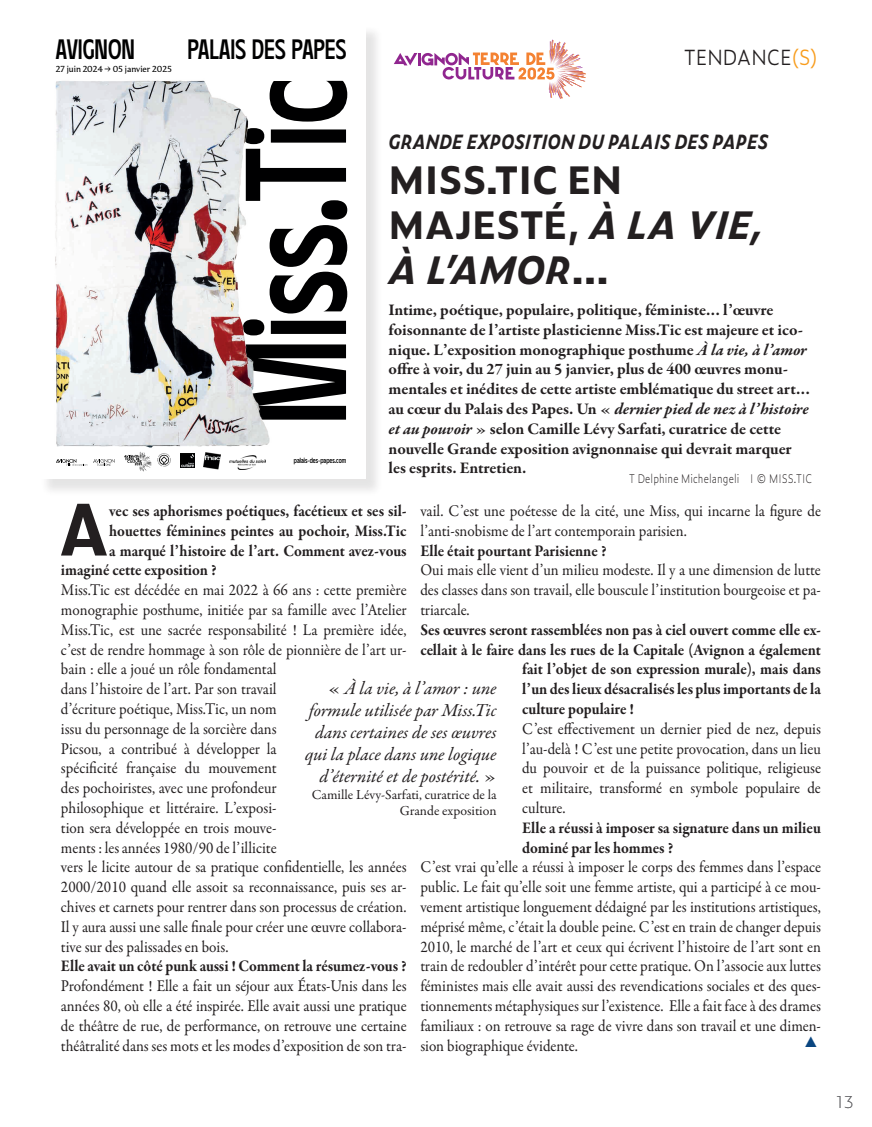
<style>
.page{position:relative;width:872px;height:1127px;background:#fff}
.page>*{position:absolute;margin:0;border:0;box-sizing:border-box;transform-origin:0 0}
.t1{font:125.25px "PVC Menu";color:#000001}
.t2{font:700 70.35px "Zeitung Pro";color:#231f20;scale:.9 1}
.t3{font:700 37.5px/45px "Zeitung Pro";color:#231f20}
.t4{font:24.45px "PVC Menu";color:#000001}
.t5{font:300 21px "Zeitung Pro";color:#231f20;scale:.91 1}
.t6{font:italic 700 19.5px "Zeitung Pro";color:#231f20;scale:.87 1}
.t7{font:italic 18.45px/22px "Garamond Premr Pro";color:#231f20;text-align:right}
.t8{font:16.5px/19.8px "Garamond Premr Pro";color:#231f20;text-align:justify;scale:.92 1}
.t9{font:700 16.5px/19.8px "Garamond Premr Pro";color:#231f20;scale:.92 1}
.t10{font:700 16.5px/19.8px "Garamond Premr Pro";color:#231f20}
.t11{font:100 16.5px "Zeitung Pro";color:#656568}
.t12{font:13.8px/16.6px "Garamond Premr Pro";color:#231f20;text-align:right}
.t13{font:200 12px "Zeitung Pro";letter-spacing:.01em;color:#231f20;scale:.8 1}
.t14{font:8.4px "Moulin";color:#000001}
.t15{font:6.45px "PVC Menu";letter-spacing:.005em;color:#000001}
.s1{color:#f89c1c}
.s2{font-style:italic}
.s3{font-style:normal}
</style>
<div class="page">
<svg style="left:394px;top:40px;width:192px;height:59px"></svg>
<div style="left:40px;top:25px;width:343px;height:471px;background:#231f20;opacity:.12"></div>
<div style="left:38px;top:23px;width:327px;height:456px;background:#fff"></div>
<img style="left:55px;top:80px;width:215px;height:368px">
<svg style="left:56px;top:459px;width:31px;height:7px"></svg>
<svg style="left:124px;top:452px;width:47px;height:19px"></svg>
<svg style="left:93px;top:459px;width:22px;height:7px"></svg>
<img style="left:204px;top:452px;width:16px;height:17px">
<img style="left:230px;top:455px;width:36px;height:14px">
<img style="left:180px;top:453px;width:14px;height:14px">
<h3 class="t4" style="left:56px;top:30px;width:80px">AVIGNON</h3>
<p class="t14" style="left:56px;top:63px;width:118px">27 juin 2024 → 05 janvier 2025</p>
<h3 class="t4" style="left:187px;top:30px;width:160px">PALAIS DES PAPES</h3>
<h1 class="t1" style="left:197px;top:425px;width:348px;rotate:-90deg">Miss.Tic</h1>
<p class="t15" style="left:294px;top:455px;width:54px">palais-des-papes.com</p>
<p class="t5" style="left:684px;top:41px;width:148px">TENDANCE<span class="s1">(S)</span></p>
<p class="t6" style="left:388px;top:126px;width:438px">GRANDE EXPOSITION DU PALAIS DES PAPES</p>
<h3 class="t3" style="left:388px;top:155px;width:376px">MISS.TIC EN<br>MAJESTÉ, <span class="s2">À LA VIE,<br>À L’AMOR</span>…</h3>
<p class="t10" style="left:388px;top:300px;width:423px">Intime, poétique, populaire, politique, féministe… l’œuvre foisonnante de l’artiste plasticienne Miss.Tic est majeure et ico&shy;nique. L’exposition monographique posthume <span class="s2">À la vie, à l’amor </span>offre à voir, du 27 juin au 5 janvier, plus de 400 œuvres monu&shy;mentales et inédites de cette artiste emblématique du street art… au cœur du Palais des Papes. Un « <span class="s2">dernier pied de nez à l’histoire et au pouvoir</span> » selon Camille Lévy Sarfati, curatrice de cette nouvelle Grande exposition avignonnaise qui devrait marquer les esprits. Entretien.</p>
<p class="t13" style="left:629px;top:470px;width:230px">T Delphine Michelangeli I © MISS.TIC</p>
<p class="t8" style="left:420px;top:501px;width:437px">vail. C’est une poétesse de la cité, une Miss, qui incarne la figure de l’anti-snobisme de l’art contemporain parisien.</p>
<p class="t9" style="left:420px;top:541px;width:204px">Elle était pourtant Parisienne ?</p>
<p class="t8" style="left:420px;top:561px;width:437px">Oui mais elle vient d’un milieu modeste. Il y a une dimension de lutte des classes dans son travail, elle bouscule l’institution bourgeoise et pa&shy;triarcale.</p>
<p class="t9" style="left:420px;top:620px;width:437px">Ses œuvres seront rassemblées non pas à ciel ouvert comme elle ex-</p>
<p class="t9" style="left:420px;top:640px;width:437px">cellait à le faire dans les rues de la Capitale (Avignon a également</p>
<p class="t9" style="left:522px;top:659px;width:326px">fait l’objet de son expression murale), mais dans</p>
<p class="t9" style="left:522px;top:679px;width:326px">l’un des lieux désacralisés les plus importants de la</p>
<p class="t9" style="left:522px;top:699px;width:123px">culture populaire !</p>
<p class="t8" style="left:522px;top:719px;width:326px">C’est effectivement un dernier pied de nez, depuis l’au-delà ! C’est une petite provocation, dans un lieu du pouvoir et de la puissance politique, religieuse et militaire, transformé en symbole populaire de culture.</p>
<p class="t9" style="left:522px;top:818px;width:326px">Elle a réussi à imposer sa signature dans un milieu dominé par les hommes ?</p>
<p class="t8" style="left:420px;top:858px;width:437px">C’est vrai qu’elle a réussi à imposer le corps des femmes dans l’espace public. Le fait qu’elle soit une femme artiste, qui a participé à ce mou&shy;vement artistique longuement dédaigné par les institutions artistiques, méprisé même, c’était la double peine. C’est en train de changer depuis 2010, le marché de l’art et ceux qui écrivent l’histoire de l’art sont en train de redoubler d’intérêt pour cette pratique. On l’associe aux luttes féministes mais elle avait aussi des revendications sociales et des ques&shy;tionnements métaphysiques sur l’existence. Elle a fait face à des drames familiaux : on retrouve sa rage de vivre dans son travail et une dimen&shy;sion biographique évidente.</p>
<h2 class="t2" style="left:59px;top:475px;width:58px">A</h2>
<p class="t9" style="left:109px;top:501px;width:325px">vec ses aphorismes poétiques, facétieux et ses sil-</p>
<p class="t9" style="left:109px;top:521px;width:325px">houettes féminines peintes au pochoir, Miss.Tic</p>
<p class="t9" style="left:109px;top:541px;width:325px">a marqué l’histoire de l’art. Comment avez-vous</p>
<p class="t9" style="left:61px;top:560px;width:171px">imaginé cette exposition ?</p>
<p class="t8" style="left:61px;top:580px;width:377px;text-align:left">Miss.Tic est décédée en mai 2022 à 66 ans : cette première monographie posthume, initiée par sa famille avec l’Atelier Miss.Tic, est une sacrée responsabilité ! La première idée, c’est de rendre hommage à son rôle de pionnière de l’art ur&shy;bain : elle a joué un rôle fondamental<br>dans l’histoire de l’art. Par son travail<br>d’écriture poétique, Miss.Tic, un nom<br>issu du personnage de la sorcière dans<br>Picsou, a contribué à développer la<br>spécificité française du mouvement<br>des pochoiristes, avec une profondeur<br>philosophique et littéraire. L’exposi-<br>tion sera développée en trois mouve-<br>ments : les années 1980/90 de l’illicite<br>vers le licite autour de sa pratique confidentielle, les années 2000/2010 quand elle assoit sa reconnaissance, puis ses ar&shy;chives et carnets pour rentrer dans son processus de création.<br>Il y aura aussi une salle finale pour créer une œuvre collabora&shy;tive sur des palissades en bois.</p>
<p class="t9" style="left:61px;top:956px;width:377px">Elle avait un côté punk aussi ! Comment la résumez-vous ?</p>
<p class="t8" style="left:61px;top:976px;width:377px">Profondément ! Elle a fait un séjour aux États-Unis dans les années 80, où elle a été inspirée. Elle avait aussi une pratique de théâtre de rue, de performance, on retrouve une certaine théâtralité dans ses mots et les modes d’exposition de son tra-</p>
<p class="t7" style="left:305px;top:678px;width:193px"><span class="s3">«</span> À la vie, à l’amor : une formule utilisée par Miss.Tic dans certaines de ses œuvres qui la place dans une logique d’éternité et de postérité. <span class="s3">»</span></p>
<p class="t12" style="left:312px;top:786px;width:186px">Camille Lévy-Sarfati, curatrice de la<br>Grande exposition</p>
<p class="t11" style="left:836px;top:1090px;width:19px">13</p>
</div>
